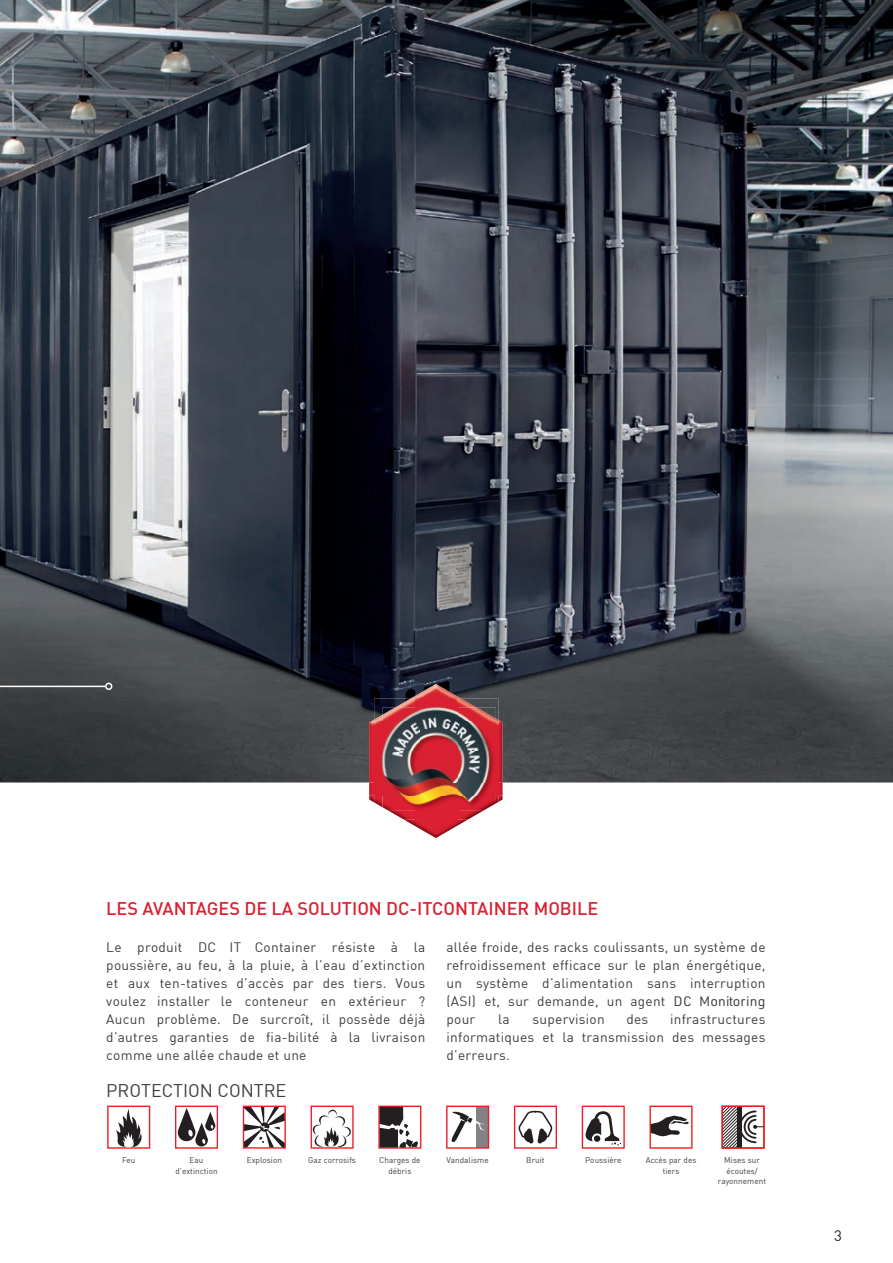
<style>
.page{position:relative;width:893px;height:1263px;background:#fff}
.page>*{position:absolute;margin:0;border:0;box-sizing:border-box;transform-origin:0 0}
.t1{font:500 18px "DIN";color:#da2031}
.t2{font:18px "DIN";color:#3e3e3f}
.t3{font:15px "DIN";color:#231f20}
.t4{font:13.5px/18.1px "DIN";letter-spacing:.02em;color:#3e3e3f;text-align:justify}
.t5{font:8.25px/10.5px "DIN";letter-spacing:.01em;color:#3e3e3f;text-align:center}
.s1{font-family:"URWDIN"}
</style>
<div class="page">
<img style="left:0;top:0;width:893px;height:782px">
<div style="left:107px;top:1105px;width:43px;height:44px;border:1px solid #ee1d23"></div>
<svg style="left:116px;top:1109px;width:26px;height:38px"></svg>
<div style="left:175px;top:1105px;width:43px;height:44px;border:1px solid #ee1d23"></div>
<svg style="left:176px;top:1108px;width:40px;height:38px"></svg>
<div style="left:311px;top:1105px;width:43px;height:44px;border:1px solid #ee1d23"></div>
<svg style="left:313px;top:1109px;width:39px;height:39px"></svg>
<div style="left:378px;top:1105px;width:43px;height:44px;border:1px solid #ee1d23"></div>
<svg style="left:380px;top:1107px;width:38px;height:40px"></svg>
<div style="left:476px;top:1106px;width:12px;height:42px;background:#808285"></div>
<div style="left:446px;top:1105px;width:43px;height:44px;border:1px solid #ee1d23"></div>
<svg style="left:451px;top:1111px;width:34px;height:32px"></svg>
<div style="left:514px;top:1105px;width:43px;height:44px;border:1px solid #ee1d23"></div>
<svg style="left:518px;top:1110px;width:35px;height:34px"></svg>
<div style="left:582px;top:1105px;width:43px;height:44px;border:1px solid #ee1d23"></div>
<svg style="left:585px;top:1111px;width:36px;height:34px"></svg>
<svg style="left:651px;top:1115px;width:38px;height:21px"></svg>
<div style="left:649px;top:1105px;width:44px;height:44px;border:1px solid #ee1d23"></div>
<div style="left:722px;top:1105px;width:43px;height:44px;border:1px solid #ee1d23"></div>
<svg style="left:722px;top:1106px;width:42px;height:43px"></svg>
<svg style="left:245px;top:1107px;width:39px;height:39px"></svg>
<div style="left:243px;top:1105px;width:43px;height:43px;border:1px solid #ee1d23"></div>
<img style="left:371px;top:684px;width:129px;height:37px">
<img style="left:369px;top:721px;width:134px;height:117px">
<img style="left:374px;top:698px;width:42px;height:23px">
<img style="left:416px;top:698px;width:41px;height:9px">
<img style="left:457px;top:698px;width:41px;height:23px">
<img style="left:374px;top:796px;width:42px;height:24px">
<img style="left:416px;top:811px;width:41px;height:9px">
<img style="left:457px;top:796px;width:41px;height:24px">
<img style="left:374px;top:782px;width:122px;height:14px">
<svg style="left:496px;top:782px;width:2px;height:14px"></svg>
<img style="left:374px;top:721px;width:8px;height:61px">
<img style="left:496px;top:721px;width:2px;height:61px">
<img style="left:382px;top:707px;width:114px;height:75px">
<img style="left:382px;top:796px;width:114px;height:15px">
<svg style="left:0;top:610px;width:107px;height:127px;background:#46494b"></svg>
<div style="left:105px;top:683px;width:7px;height:7px;border:2px solid #fff;border-radius:50%"></div>
<h1 class="t1" style="left:106px;top:897px;width:494px">LES AVANTAGES DE LA SOLUTION DC-ITCONTAINER MOBILE</h1>
<p class="t4" style="left:106px;top:937px;width:321px">Le produit DC IT Container résiste à la poussière, au feu, à la pluie, à l’eau d’extinction et aux ten-tatives d’accès par des tiers. Vous voulez installer le conteneur en extérieur ?<br>Aucun problème. De surcroît, il possède déjà d’autres garanties de fia-bilité à la livraison comme une allée chaude et une</p>
<h1 class="t2" style="left:106px;top:1079px;width:182px">PROTECTION CONTRE</h1>
<p class="t4" style="left:446px;top:938px;width:321px;line-height:17.7px">allée froide, des racks coulissants, un système de refroidissement efficace sur le plan énergétique, un système d’alimentation sans interruption (ASI) et, sur demande, un agent <span class="s1">DC Monitoring</span></p>
<p class="t4" style="left:446px;top:1010px;width:30px">pour</p>
<p class="t4" style="left:498px;top:1010px;width:13px">la</p>
<p class="t4" style="left:532px;top:1010px;width:74px">supervision</p>
<p class="t4" style="left:626px;top:1010px;width:23px">des</p>
<p class="t4" style="left:446px;top:1010px;width:321px;text-indent:224px">infrastructures informatiques et la transmission des messages d’erreurs.</p>
<p class="t5" style="left:122px;top:1155px;width:15px">Feu</p>
<p class="t5" style="left:175px;top:1155px;width:44px">Eau d’extinction</p>
<p class="t5" style="left:308px;top:1155px;width:49px">Gaz corrosifs</p>
<p class="t5" style="left:379px;top:1155px;width:43px">Charges de débris</p>
<p class="t5" style="left:447px;top:1155px;width:44px">Vandalisme</p>
<p class="t5" style="left:526px;top:1155px;width:20px">Bruit</p>
<p class="t5" style="left:585px;top:1155px;width:38px">Poussière</p>
<p class="t5" style="left:646px;top:1155px;width:52px">Accès par des tiers</p>
<p class="t5" style="left:718px;top:1155px;width:50px">Mises sur écoutes/ rayonnement</p>
<p class="t5" style="left:247px;top:1155px;width:37px">Explosion</p>
<p class="t3" style="left:834px;top:1226px;width:9px">3</p>
</div>
